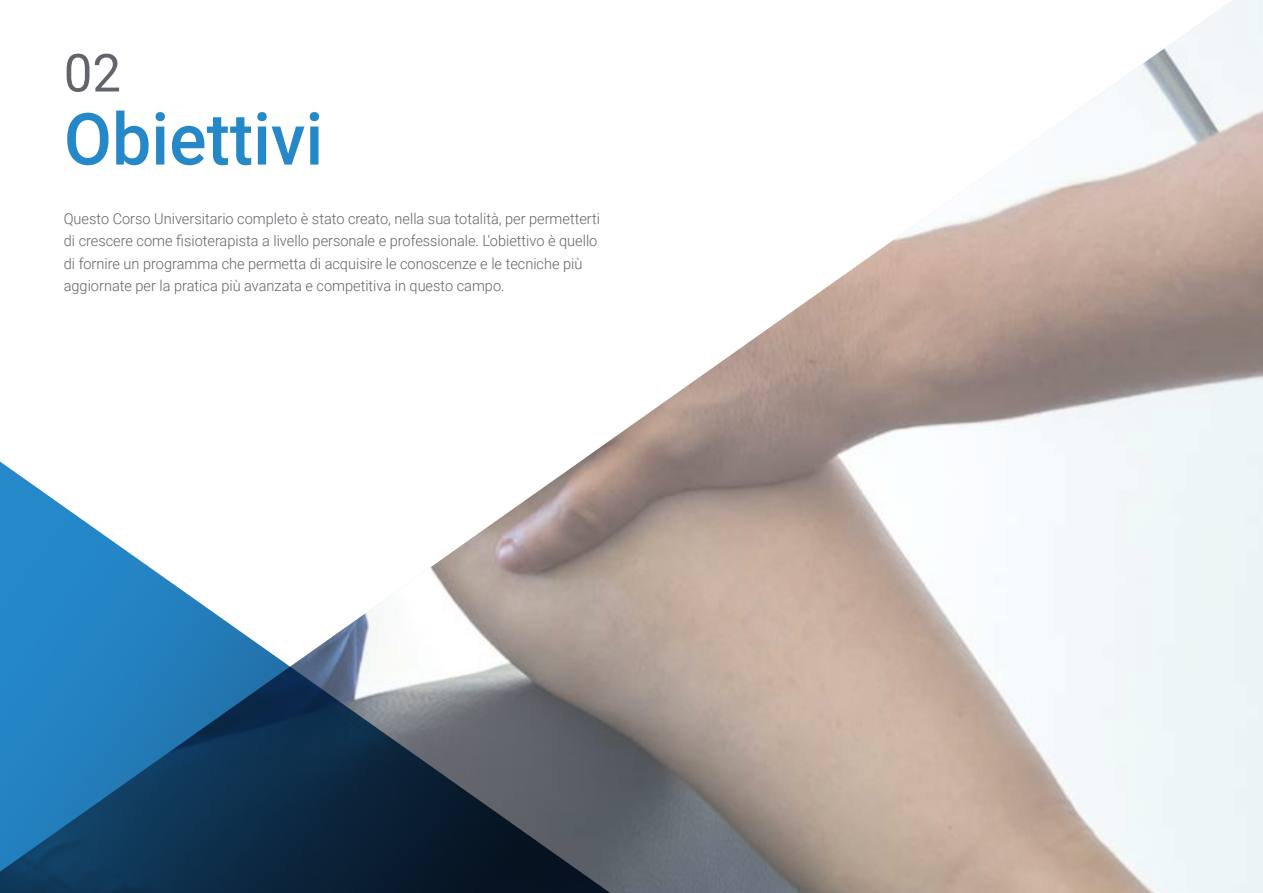
<style>
.page{position:relative;width:1263px;height:893px;background:#fff}
.page>*{position:absolute;margin:0;border:0;box-sizing:border-box;transform-origin:0 0}
.t1{font:500 72px "Roboto";color:#2488c9}
.t2{font:52.5px "Roboto";color:#61646a}
.t3{font:300 15px/22.5px "Roboto";color:#61646a}
</style>
<div class="page">
<img style="left:602px;top:0;width:661px;height:893px">
<svg style="left:0;top:446px;width:640px;height:447px"></svg>
<h2 class="t2" style="left:64px;top:36px;width:59px">02</h2>
<h1 class="t1" style="left:64px;top:89px;width:261px">Obiettivi</h1>
<p class="t3" style="left:64px;top:207px;width:538px">Questo Corso Universitario completo è stato creato, nella sua totalità, per permetterti di crescere come fisioterapista a livello personale e professionale. L'obiettivo è quello di fornire un programma che permetta di acquisire le conoscenze e le tecniche più aggiornate per la pratica più avanzata e competitiva in questo campo.</p>
</div>
